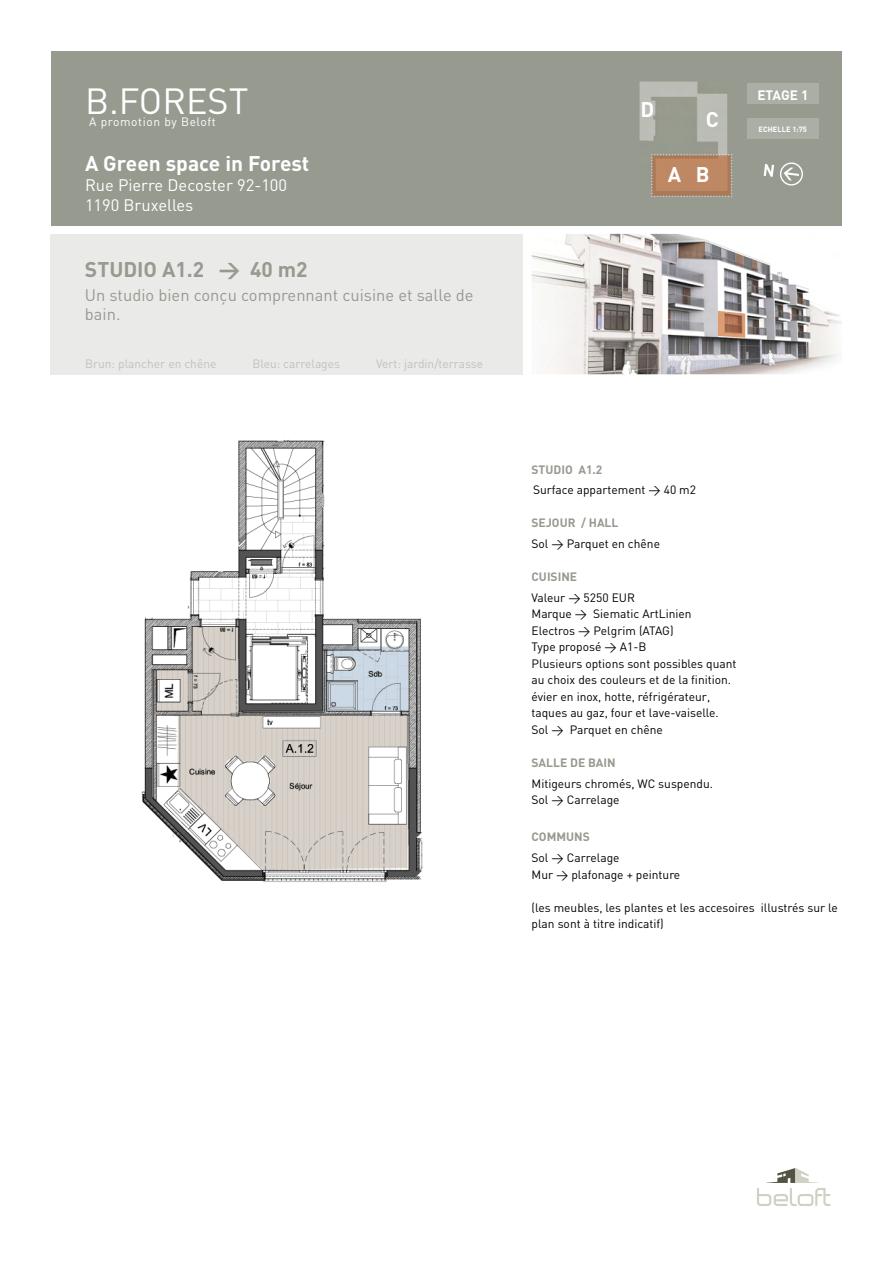
<style>
.page{position:relative;width:893px;height:1263px;background:#fff}
.page>*{position:absolute;margin:0;border:0;box-sizing:border-box;transform-origin:0 0}
.t1{font:36px "DIN";color:#fff}
.t2{font:700 21px "DIN";color:#fff}
.t3{font:700 21px "DIN";color:#969a8f}
.t4{font:16.5px/19.5px "DIN";color:#969a8f}
.t5{font:16.5px/19.8px "DIN";color:#fff}
.t6{font:700 13.5px "DIN";letter-spacing:-.005em;color:#fff}
.t7{font:12px/16.5px "DIN";color:#000}
.t8{font:12px "DIN";color:#c0c2bc}
.t9{font:700 12px "DIN";color:#969a8f}
.t10{font:12px "DIN";letter-spacing:.05em;color:#fff}
.t11{font:700 7.5px "DIN";color:#fff}
</style>
<div class="page">
<div style="left:51px;top:51px;width:791px;height:174px;background:#969a8f"></div>
<div style="left:747px;top:83px;width:72px;height:21px;background:#abaea5"></div>
<div style="left:747px;top:118px;width:72px;height:21px;background:#abaea5"></div>
<svg style="left:764px;top:162px;width:39px;height:24px"></svg>
<svg style="left:757px;top:1168px;width:74px;height:38px"></svg>
<img style="left:531px;top:234px;width:311px;height:140px">
<div style="left:51px;top:234px;width:472px;height:140px;background:#eaebe9"></div>
<img style="left:718px;top:311px;width:27px;height:27px">
<img style="left:141px;top:439px;width:282px;height:443px">
<img style="left:639px;top:82px;width:88px;height:72px">
<svg style="left:651px;top:154px;width:81px;height:43px;background:#b88766"></svg>
<h1 class="t1" style="left:85px;top:79px;width:165px">B.FOREST</h1>
<p class="t10" style="left:89px;top:114px;width:128px">A promotion by Beloft</p>
<h2 class="t2" style="left:85px;top:150px;width:226px">A Green space in Forest</h2>
<h3 class="t5" style="left:85px;top:175px;width:204px">Rue Pierre Decoster 92-100<br>1190 Bruxelles</h3>
<h2 class="t3" style="left:85px;top:256px;width:224px">STUDIO A1.2 &gt; 40 m2</h2>
<h3 class="t4" style="left:85px;top:285px;width:390px">Un studio bien conçu comprennant cuisine et salle de bain.</h3>
<p class="t8" style="left:85px;top:356px;width:133px">Brun: plancher en chêne</p>
<p class="t8" style="left:252px;top:356px;width:89px">Bleu: carrelages</p>
<p class="t8" style="left:376px;top:356px;width:109px">Vert: jardin/terrasse</p>
<h2 class="t2" style="left:640px;top:96px;width:15px">D</h2>
<h2 class="t2" style="left:706px;top:105px;width:15px">C</h2>
<h2 class="t2" style="left:668px;top:161px;width:43px">A B</h2>
<p class="t6" style="left:757px;top:86px;width:52px">ETAGE 1</p>
<p class="t11" style="left:759px;top:124px;width:50px">ECHELLE 1:75</p>
<p class="t9" style="left:531px;top:461px;width:72px">STUDIO A1.2</p>
<p class="t7" style="left:533px;top:481px;width:165px">Surface appartement &gt; 40 m2</p>
<p class="t9" style="left:531px;top:515px;width:88px">SEJOUR / HALL</p>
<p class="t7" style="left:531px;top:535px;width:130px">Sol &gt; Parquet en chêne</p>
<p class="t9" style="left:531px;top:569px;width:47px">CUISINE</p>
<p class="t7" style="left:531px;top:589px;width:206px">Valeur &gt; 5250 EUR<br>Marque &gt; Siematic ArtLinien<br>Electros &gt; Pelgrim (ATAG)<br>Type proposé &gt; A1-B<br>Plusieurs options sont possibles quant au choix des couleurs et de la finition. évier en inox, hotte, réfrigérateur, taques au gaz, four et lave-vaiselle.<br>Sol &gt; Parquet en chêne</p>
<p class="t9" style="left:531px;top:755px;width:86px">SALLE DE BAIN</p>
<p class="t7" style="left:531px;top:775px;width:183px">Mitigeurs chromés, WC suspendu.<br>Sol &gt; Carrelage</p>
<p class="t9" style="left:531px;top:829px;width:60px">COMMUNS</p>
<p class="t7" style="left:531px;top:849px;width:150px">Sol &gt; Carrelage<br>Mur &gt; plafonage + peinture</p>
<p class="t7" style="left:531px;top:899px;width:308px">(les meubles, les plantes et les accesoires illustrés sur le plan sont à titre indicatif)</p>
</div>
